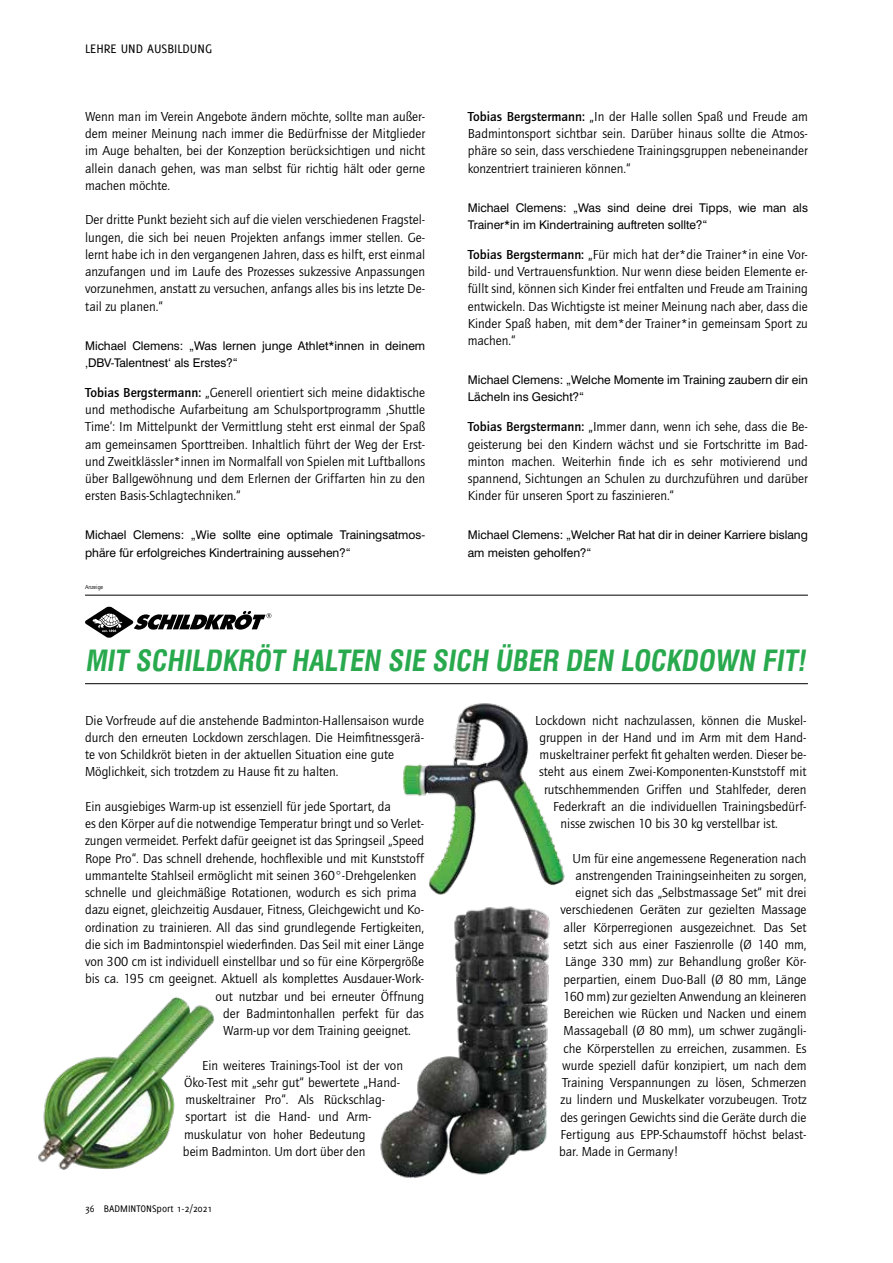
<style>
.page{position:relative;width:893px;height:1263px;background:#fff}
.page>*{position:absolute;margin:0;border:0;box-sizing:border-box;transform-origin:0 0}
.t1{font:700 condensed 28.5px "Swiss 721 BT";color:#29a94d}
.t2{font:13.5px/17.2px "Quay Sans EF";color:#000;text-align:justify}
.t3{font:13.5px "Delicious";color:#000}
.t4{font:12px/17.2px "Swiss 721 BT";color:#000}
.t5{font:10.5px "Delicious";color:#000}
.t6{font:6px "Quay Sans EF";color:#000}
.s1{font-weight:500}
</style>
<div class="page">
<img style="left:380px;top:906px;width:170px;height:272px">
<hr style="left:85px;top:683px;width:723px;height:1px;background:#000">
<img style="left:403px;top:703px;width:162px;height:192px">
<hr style="left:85px;top:595px;width:723px;height:1px;background:#000">
<svg style="left:85px;top:607px;width:186px;height:31px"></svg>
<img style="left:38px;top:997px;width:177px;height:173px">
<p class="t3" style="left:85px;top:41px;width:129px">LEHRE UND AUSBILDUNG</p>
<p class="t2" style="left:85px;top:108px;width:342px">Wenn man im Verein Angebote ändern möchte, sollte man außer&shy;dem meiner Meinung nach immer die Bedürfnisse der Mitglieder im Auge behalten, bei der Konzeption berücksichtigen und nicht allein danach gehen, was man selbst für richtig hält oder gerne machen möchte.</p>
<p class="t2" style="left:85px;top:211px;width:342px">Der dritte Punkt bezieht sich auf die vielen verschiedenen Fragstel&shy;lungen, die sich bei neuen Projekten anfangs immer stellen. Ge&shy;lernt habe ich in den vergangenen Jahren, dass es hilft, erst einmal anzufangen und im Laufe des Prozesses sukzessive Anpassungen vorzunehmen, anstatt zu versuchen, anfangs alles bis ins letzte De&shy;tail zu planen.“</p>
<p class="t4" style="left:85px;top:337px;width:342px">Michael Clemens: „Was lernen junge Athlet*innen in deinem ‚DBV-Talentnest‘ als Erstes?“</p>
<p class="t2" style="left:85px;top:384px;width:342px"><span class="s1">Tobias Bergstermann:</span> „Generell orientiert sich meine didaktische und methodische Aufarbeitung am Schulsportprogramm ‚Shuttle Time‘: Im Mittelpunkt der Vermittlung steht erst einmal der Spaß am gemeinsamen Sporttreiben. Inhaltlich führt der Weg der Erst&shy;und Zweitklässler*innen im Normalfall von Spielen mit Luftballons über Ballgewöhnung und dem Erlernen der Griffarten hin zu den ersten Basis-Schlagtechniken.“</p>
<p class="t4" style="left:85px;top:526px;width:341px">Michael Clemens: „Wie sollte eine optimale Trainingsatmos&shy;phäre für erfolgreiches Kindertraining aussehen?“</p>
<p class="t6" style="left:85px;top:584px;width:20px">Anzeige</p>
<p class="t2" style="left:468px;top:108px;width:342px"><span class="s1">Tobias Bergstermann:</span> „In der Halle sollen Spaß und Freude am Badmintonsport sichtbar sein. Darüber hinaus sollte die Atmos&shy;phäre so sein, dass verschiedene Trainingsgruppen nebeneinander konzentriert trainieren können.“</p>
<p class="t4" style="left:468px;top:199px;width:342px">Michael Clemens: „Was sind deine drei Tipps, wie man als<br>Trainer*in im Kindertraining auftreten sollte?“</p>
<p class="t2" style="left:468px;top:246px;width:342px"><span class="s1">Tobias Bergstermann:</span> „Für mich hat der*die Trainer*in eine Vor&shy;bild- und Vertrauensfunktion. Nur wenn diese beiden Elemente er&shy;füllt sind, können sich Kinder frei entfalten und Freude am Training entwickeln. Das Wichtigste ist meiner Meinung nach aber, dass die Kinder Spaß haben, mit dem*der Trainer*in gemeinsam Sport zu machen.“</p>
<p class="t4" style="left:468px;top:371px;width:342px">Michael Clemens: „Welche Momente im Training zaubern dir ein<br>Lächeln ins Gesicht?“</p>
<p class="t2" style="left:468px;top:418px;width:342px"><span class="s1">Tobias Bergstermann:</span> „Immer dann, wenn ich sehe, dass die Be&shy;geisterung bei den Kindern wächst und sie Fortschritte im Bad&shy;minton machen. Weiterhin finde ich es sehr motivierend und spannend, Sichtungen an Schulen zu durchzuführen und darüber Kinder für unseren Sport zu faszinieren.“</p>
<p class="t4" style="left:468px;top:526px;width:342px">Michael Clemens: „Welcher Rat hat dir in deiner Karriere bislang am meisten geholfen?“</p>
<h1 class="t1" style="left:85px;top:644px;width:727px">MIT SCHILDKRÖT HALTEN SIE SICH ÜBER DEN LOCKDOWN FIT!</h1>
<p class="t2" style="left:85px;top:712px;width:341px;text-align:left">Die Vorfreude auf die anstehende Badminton-Hallensaison wurde durch den erneuten Lockdown zerschlagen. Die Heimfitnessgerä&shy;te von Schildkröt bieten in der aktuellen Situation eine gute Möglichkeit, sich trotzdem zu Hause fit zu halten.</p>
<p class="t2" style="left:85px;top:798px;width:308px">Ein ausgiebiges Warm-up ist essenziell für jede Sportart, da</p>
<p class="t2" style="left:85px;top:815px;width:341px">es den Körper auf die notwendige Temperatur bringt und so Verlet-</p>
<p class="t2" style="left:85px;top:832px;width:341px">zungen vermeidet. Perfekt dafür geeignet ist das Springseil „Speed</p>
<p class="t2" style="left:85px;top:850px;width:340px">Rope Pro“. Das schnell drehende, hochflexible und mit Kunststoff</p>
<p class="t2" style="left:85px;top:867px;width:333px">ummantelte Stahlseil ermöglicht mit seinen 360°-Drehgelenken</p>
<p class="t2" style="left:85px;top:884px;width:333px">schnelle und gleichmäßige Rotationen, wodurch es sich prima</p>
<p class="t2" style="left:85px;top:901px;width:340px">dazu eignet, gleichzeitig Ausdauer, Fitness, Gleichgewicht und Ko-</p>
<p class="t2" style="left:85px;top:919px;width:341px">ordination zu trainieren. All das sind grundlegende Fertigkeiten,</p>
<p class="t2" style="left:85px;top:936px;width:340px">die sich im Badmintonspiel wiederfinden. Das Seil mit einer Länge</p>
<p class="t2" style="left:85px;top:953px;width:340px">von 300 cm ist individuell einstellbar und so für eine Körpergröße</p>
<p class="t2" style="left:85px;top:970px;width:340px">bis ca. 195 cm geeignet. Aktuell als komplettes Ausdauer-Work-</p>
<p class="t2" style="left:216px;top:988px;width:210px">out nutzbar und bei erneuter Öffnung</p>
<p class="t2" style="left:223px;top:1005px;width:203px">der Badmintonhallen perfekt für das</p>
<p class="t2" style="left:223px;top:1022px;width:189px">Warm-up vor dem Training geeignet.</p>
<p class="t2" style="left:183px;top:1057px;width:222px;text-align:left;text-indent:19px">Ein weiteres Trainings-Tool ist der von Öko-Test mit „sehr gut“ bewertete „Hand&shy;muskeltrainer Pro“. Als Rückschlag&shy;sportart ist die Hand- und Arm&shy;muskulatur von hoher Bedeutung<br>beim Badminton. Um dort über den</p>
<p class="t5" style="left:85px;top:1202px;width:129px">36 BADMINTONSport 1-2/2021</p>
<p class="t2" style="left:535px;top:712px;width:272px">Lockdown nicht nachzulassen, können die Muskel-</p>
<p class="t2" style="left:540px;top:729px;width:269px">gruppen in der Hand und im Arm mit dem Hand-</p>
<p class="t2" style="left:540px;top:746px;width:269px">muskeltrainer perfekt fit gehalten werden. Dieser be-</p>
<p class="t2" style="left:539px;top:763px;width:269px">steht aus einem Zwei-Komponenten-Kunststoff mit</p>
<p class="t2" style="left:544px;top:781px;width:264px">rutschhemmenden Griffen und Stahlfeder, deren</p>
<p class="t2" style="left:553px;top:798px;width:255px">Federkraft an die individuellen Trainingsbedürf-</p>
<p class="t2" style="left:561px;top:815px;width:219px">nisse zwischen 10 bis 30 kg verstellbar ist.</p>
<p class="t2" style="left:573px;top:850px;width:235px">Um für eine angemessene Regeneration nach</p>
<p class="t2" style="left:576px;top:867px;width:232px">anstrengenden Trainingseinheiten zu sorgen,</p>
<p class="t2" style="left:576px;top:884px;width:232px">eignet sich das „Selbstmassage Set“ mit drei</p>
<p class="t2" style="left:561px;top:902px;width:248px">verschiedenen Geräten zur gezielten Massage</p>
<p class="t2" style="left:564px;top:919px;width:244px">aller Körperregionen ausgezeichnet. Das Set</p>
<p class="t2" style="left:564px;top:936px;width:244px">setzt sich aus einer Faszienrolle (Ø 140 mm,</p>
<p class="t2" style="left:565px;top:953px;width:243px">Länge 330 mm) zur Behandlung großer Kör-</p>
<p class="t2" style="left:564px;top:971px;width:245px">perpartien, einem Duo-Ball (Ø 80 mm, Länge</p>
<p class="t2" style="left:564px;top:988px;width:245px">160 mm) zur gezielten Anwendung an kleineren</p>
<p class="t2" style="left:564px;top:1005px;width:245px">Bereichen wie Rücken und Nacken und einem</p>
<p class="t2" style="left:564px;top:1022px;width:244px">Massageball (Ø 80 mm), um schwer zugängli-</p>
<p class="t2" style="left:564px;top:1040px;width:244px">che Körperstellen zu erreichen, zusammen. Es</p>
<p class="t2" style="left:562px;top:1057px;width:246px">wurde speziell dafür konzipiert, um nach dem</p>
<p class="t2" style="left:562px;top:1074px;width:246px">Training Verspannungen zu lösen, Schmerzen</p>
<p class="t2" style="left:561px;top:1091px;width:248px">zu lindern und Muskelkater vorzubeugen. Trotz</p>
<p class="t2" style="left:561px;top:1109px;width:248px">des geringen Gewichts sind die Geräte durch die</p>
<p class="t2" style="left:561px;top:1126px;width:248px">Fertigung aus EPP-Schaumstoff höchst belast-</p>
<p class="t2" style="left:559px;top:1143px;width:121px">bar. Made in Germany!</p>
</div>
